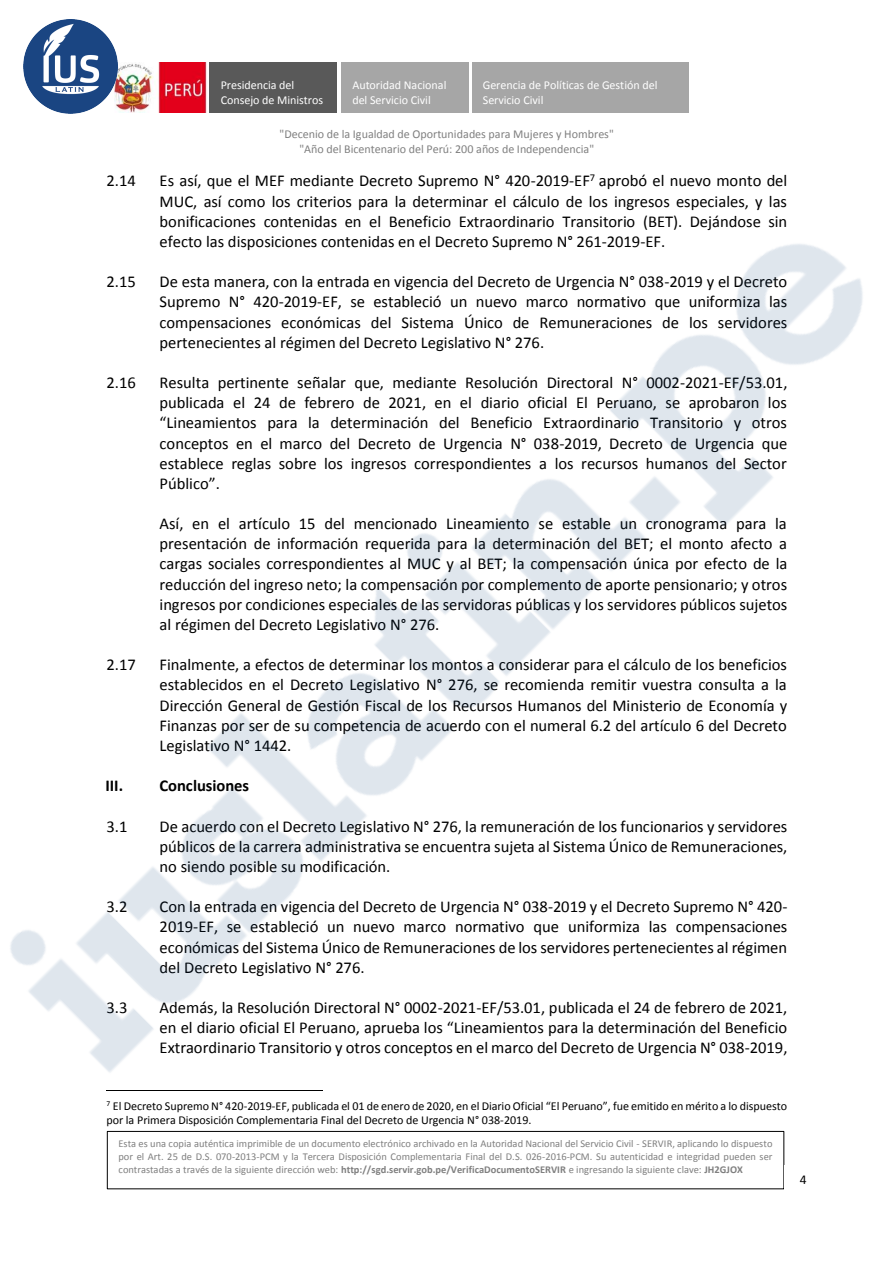
<style>
.page{position:relative;width:893px;height:1264px;background:#fff}
.page>*{position:absolute;margin:0;border:0;box-sizing:border-box;transform-origin:0 0}
.t1{font:16.5px/20.1px "Calibri";color:#000;text-align:justify}
.t2{font:700 16.5px "Calibri";letter-spacing:-.005em;color:#000}
.t3{font:13.5px "Calibri";color:#000}
.t4{font:12px/14.5px "Calibri";letter-spacing:-.005em;color:#000}
.t5{font:12px/15px "Calibri";letter-spacing:-.005em;color:#fff}
.t6{font:12px/14.5px "Calibri";letter-spacing:-.005em;color:#808080;text-align:center}
.t7{font:10.5px/12.9px "Calibri";color:#7f7f7f;text-align:justify}
.s1{font-weight:700}
</style>
<div class="page">
<div style="left:471px;top:62px;width:217px;height:50px;background:#a6a6a6"></div>
<img style="left:117px;top:62px;width:90px;height:37px">
<div style="left:341px;top:62px;width:127px;height:50px;background:#a6a6a6"></div>
<div style="left:209px;top:62px;width:128px;height:50px;background:#595959"></div>
<img style="left:10px;top:99px;width:853px;height:1065px">
<img style="left:23px;top:20px;width:94px;height:94px">
<p class="t5" style="left:221px;top:77px;width:104px">Presidencia del<br>Consejo de Ministros</p>
<p class="t5" style="left:352px;top:77px;width:95px">Autoridad Nacional del Servicio Civil</p>
<p class="t5" style="left:483px;top:77px;width:176px">Gerencia de Políticas de Gestión del<br>Servicio Civil</p>
<p class="t6" style="left:279px;top:127px;width:336px">"Decenio de la Igualdad de Oportunidades para Mujeres y Hombres" "Año del Bicentenario del Perú: 200 años de Independencia"</p>
<p class="t1" style="left:106px;top:170px;width:31px">2.14</p>
<p class="t1" style="left:159px;top:170px;width:629px">Es así, que el MEF mediante Decreto Supremo N° 420-2019-EF<sup>7</sup> aprobó el nuevo monto del MUC, así como los criterios para la determinar el cálculo de los ingresos especiales, y las bonificaciones contenidas en el Beneficio Extraordinario Transitorio (BET). Dejándose sin efecto las disposiciones contenidas en el Decreto Supremo N° 261-2019-EF.</p>
<p class="t1" style="left:106px;top:271px;width:31px">2.15</p>
<p class="t1" style="left:159px;top:271px;width:629px">De esta manera, con la entrada en vigencia del Decreto de Urgencia N° 038-2019 y el Decreto Supremo N° 420-2019-EF, se estableció un nuevo marco normativo que uniformiza las compensaciones económicas del Sistema Único de Remuneraciones de los servidores pertenecientes al régimen del Decreto Legislativo N° 276.</p>
<p class="t1" style="left:106px;top:372px;width:31px">2.16</p>
<p class="t1" style="left:159px;top:372px;width:629px">Resulta pertinente señalar que, mediante Resolución Directoral N° 0002-2021-EF/53.01, publicada el 24 de febrero de 2021, en el diario oficial El Peruano, se aprobaron los “Lineamientos para la determinación del Beneficio Extraordinario Transitorio y otros conceptos en el marco del Decreto de Urgencia N° 038-2019, Decreto de Urgencia que establece reglas sobre los ingresos correspondientes a los recursos humanos del Sector Público”.</p>
<p class="t1" style="left:159px;top:513px;width:629px">Así, en el artículo 15 del mencionado Lineamiento se estable un cronograma para la presentación de información requerida para la determinación del BET; el monto afecto a cargas sociales correspondientes al MUC y al BET; la compensación única por efecto de la reducción del ingreso neto; la compensación por complemento de aporte pensionario; y otros ingresos por condiciones especiales de las servidoras públicas y los servidores públicos sujetos al régimen del Decreto Legislativo N° 276.</p>
<p class="t1" style="left:106px;top:654px;width:31px">2.17</p>
<p class="t1" style="left:159px;top:654px;width:629px">Finalmente, a efectos de determinar los montos a considerar para el cálculo de los beneficios establecidos en el Decreto Legislativo N° 276, se recomienda remitir vuestra consulta a la Dirección General de Gestión Fiscal de los Recursos Humanos del Ministerio de Economía y Finanzas por ser de su competencia de acuerdo con el numeral 6.2 del artículo 6 del Decreto Legislativo N° 1442.</p>
<p class="t2" style="left:105px;top:773px;width:19px">III.</p>
<p class="t2" style="left:159px;top:773px;width:91px">Conclusiones</p>
<p class="t1" style="left:106px;top:815px;width:23px">3.1</p>
<p class="t1" style="left:160px;top:815px;width:629px">De acuerdo con el Decreto Legislativo N° 276, la remuneración de los funcionarios y servidores públicos de la carrera administrativa se encuentra sujeta al Sistema Único de Remuneraciones, no siendo posible su modificación.</p>
<p class="t1" style="left:106px;top:896px;width:23px">3.2</p>
<p class="t1" style="left:160px;top:896px;width:629px">Con la entrada en vigencia del Decreto de Urgencia N° 038-2019 y el Decreto Supremo N° 420- 2019-EF, se estableció un nuevo marco normativo que uniformiza las compensaciones económicas del Sistema Único de Remuneraciones de los servidores pertenecientes al régimen del Decreto Legislativo N° 276.</p>
<p class="t1" style="left:106px;top:996px;width:23px">3.3</p>
<p class="t1" style="left:160px;top:996px;width:629px">Además, la Resolución Directoral N° 0002-2021-EF/53.01, publicada el 24 de febrero de 2021, en el diario oficial El Peruano, aprueba los “Lineamientos para la determinación del Beneficio Extraordinario Transitorio y otros conceptos en el marco del Decreto de Urgencia N° 038-2019,</p>
<p class="t4" style="left:106px;top:1097px;width:682px"><sup>7</sup> El Decreto Supremo N° 420-2019-EF, publicada el 01 de enero de 2020, en el Diario Oficial “El Peruano”, fue emitido en mérito a lo dispuesto por la Primera Disposición Complementaria Final del Decreto de Urgencia N° 038-2019.</p>
<p class="t7" style="left:118px;top:1136px;width:655px">Esta es una copia auténtica imprimible de un documento electrónico archivado en la Autoridad Nacional del Servicio Civil - SERVIR, aplicando lo dispuesto por el Art. 25 de D.S. 070-2013-PCM y la Tercera Disposición Complementaria Final del D.S. 026-2016-PCM. Su autenticidad e integridad pueden ser contrastadas a través de la siguiente dirección web: <span class="s1">http://sgd.servir.gob.pe/VerificaDocumentoSERVIR</span> e ingresando la siguiente clave: <span class="s1">JH2GJOX</span></p>
<p class="t3" style="left:799px;top:1169px;width:8px">4</p>
</div>
